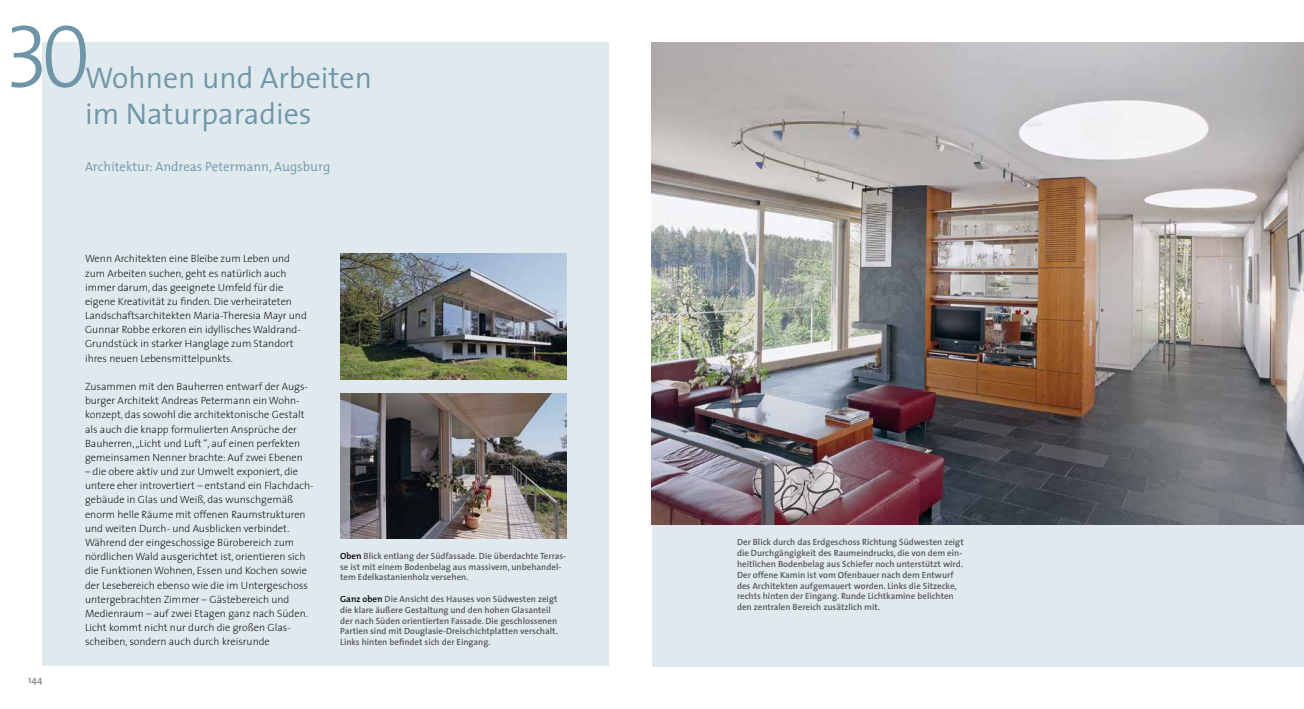
<style>
.page{position:relative;width:1304px;height:709px;background:#fff}
.page>*{position:absolute;margin:0;border:0;box-sizing:border-box;transform-origin:0 0}
.t1{font:90px "The Mix Light Caps";color:#6e96a8}
.t2{font:300 30px/36px "The Sans";color:#6e96a8}
.t3{font:300 13px "The Mix";color:#6e96a8}
.t4{font:200 10.5px/14.2px "The Sans";color:#000}
.t5{font:600 10px "The Mix";color:#87888a}
.t6{font:600 9px/10.8px "The Sans";color:#58585a}
.s1{font-family:"The Mix";color:#000}
</style>
<div class="page">
<div style="left:43px;top:43px;width:566px;height:623px;background:#e0e9ee"></div>
<img style="left:340px;top:254px;width:227px;height:125px">
<img style="left:340px;top:393px;width:227px;height:145px">
<img style="left:652px;top:43px;width:652px;height:481px">
<div style="left:652px;top:524px;width:652px;height:142px;background:#e0e9ee"></div>
<h1 class="t1" style="left:4px;top:-18px;width:88px">30</h1>
<h2 class="t2" style="left:85px;top:60px;width:289px">Wohnen und Arbeiten im Naturparadies</h2>
<p class="t3" style="left:85px;top:155px;width:247px">Architektur: Andreas Petermann, Augsburg</p>
<p class="t5" style="left:28px;top:671px;width:16px">144</p>
<p class="t4" style="left:85px;top:251px;width:223px">Wenn Architekten eine Bleibe zum Leben und zum Arbeiten suchen, geht es natürlich auch immer darum, das geeignete Umfeld für die eigene Kreativität zu finden. Die verheirateten Landschaftsarchitekten Maria-Theresia Mayr und Gunnar Robbe erkoren ein idyllisches Waldrand-Grundstück in starker Hanglage zum Standort ihres neuen Lebensmittelpunkts.</p>
<p class="t4" style="left:85px;top:379px;width:224px">Zusammen mit den Bauherren entwarf der Augs&shy;burger Architekt Andreas Petermann ein Wohn&shy;konzept, das sowohl die architektonische Gestalt als auch die knapp formulierten Ansprüche der Bauherren, „Licht und Luft “, auf einen perfekten gemeinsamen Nenner brachte: Auf zwei Ebenen</p>
<p class="t4" style="left:85px;top:464px;width:229px">– die obere aktiv und zur Umwelt exponiert, die untere eher introvertiert – entstand ein Flachdach&shy;gebäude in Glas und Weiß, das wunschgemäß enorm helle Räume mit offenen Raumstrukturen und weiten Durch- und Ausblicken verbindet.<br>Während der eingeschossige Bürobereich zum nördlichen Wald ausgerichtet ist, orientieren sich die Funktionen Wohnen, Essen und Kochen sowie der Lesebereich ebenso wie die im Untergeschoss untergebrachten Zimmer – Gästebereich und Medienraum – auf zwei Etagen ganz nach Süden.<br>Licht kommt nicht nur durch die großen Glas&shy;scheiben, sondern auch durch kreisrunde</p>
<p class="t6" style="left:340px;top:550px;width:228px"><span class="s1">Oben</span> Blick entlang der Südfassade. Die überdachte Terras&shy;se ist mit einem Bodenbelag aus massivem, unbehandel&shy;tem Edelkastanienholz versehen.</p>
<p class="t6" style="left:340px;top:593px;width:219px"><span class="s1">Ganz oben</span> Die Ansicht des Hauses von Südwesten zeigt die klare äußere Gestaltung und den hohen Glasanteil der nach Süden orientierten Fassade. Die geschlossenen Partien sind mit Douglasie-Dreischichtplatten verschalt.<br>Links hinten befindet sich der Eingang.</p>
<p class="t6" style="left:737px;top:536px;width:228px">Der Blick durch das Erdgeschoss Richtung Südwesten zeigt die Durchgängigkeit des Raumeindrucks, die von dem ein&shy;heitlichen Bodenbelag aus Schiefer noch unterstützt wird.<br>Der offene Kamin ist vom Ofenbauer nach dem Entwurf des Architekten aufgemauert worden. Links die Sitzecke, rechts hinten der Eingang. Runde Lichtkamine belichten den zentralen Bereich zusätzlich mit.</p>
</div>
